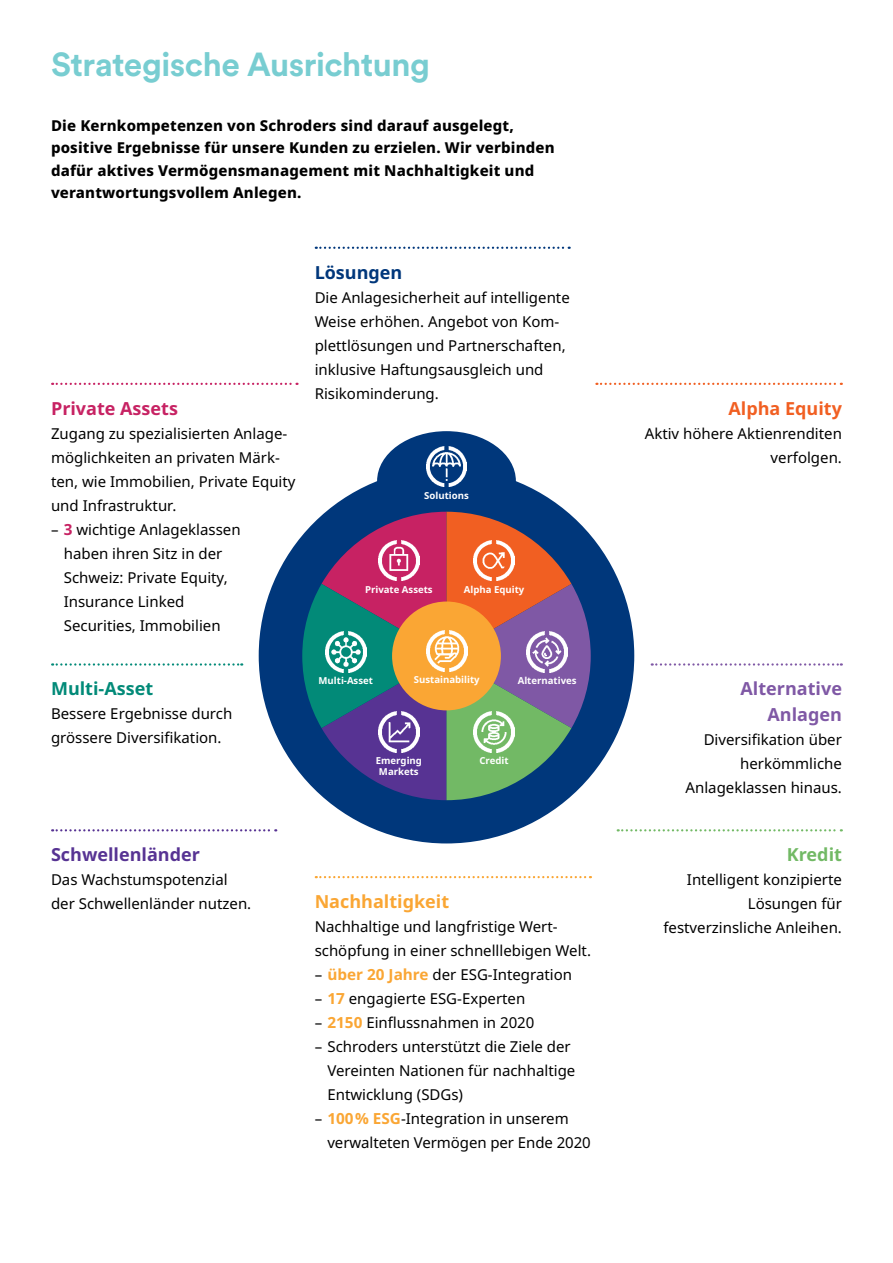
<style>
.page{position:relative;width:893px;height:1263px;background:#fff}
.page>*{position:absolute;margin:0;border:0;box-sizing:border-box;transform-origin:0 0}
.JB__Titel_cerulean{font:700 33px "Schroders Circular";letter-spacing:-.015em;color:#78cdd1}
.JB__Untertitel___Pun{font:700 18px "Noto Sans";color:#573393}
.JB__Untertitel___Pun-2{font:700 18px "Noto Sans";color:#faa634}
.JB__Untertitel___Pun-3{font:700 18px "Noto Sans";color:#c72263}
.JB__Untertitel___Pun-4{font:700 18px "Noto Sans";color:#f15f22}
.JB__Untertitel___Pun-5{font:700 18px "Noto Sans";color:#7f58a5}
.JB__Untertitel___Pun-6{font:700 18px "Noto Sans";color:#028a78}
.JB__Untertitel___Pun-7{font:700 18px "Noto Sans";color:#00377b}
.JB__Untertitel{font:700 18px "Noto Sans";color:#7f58a5}
.JB__Untertitel___Pun-8{font:700 18px "Noto Sans";color:#72b965}
.JB__Lauftext{font:15px/24px "Noto Sans";color:#000}
.JB__Lauftext_extrabo{font:800 15px/22.5px "Noto Sans";letter-spacing:.01em;color:#000}
.JB__Lauftext_Einzug{font:15px "Noto Sans";color:#000}
.t1{font:700 9.6px/10.5px "Noto Sans";color:#fff;text-align:center}
.s1{font-weight:700;font-size:15.3px;color:#c72263}
.s2{font-weight:700;font-size:15.3px;color:#faa634}
</style>
<div class="page">
<svg style="left:52px;top:383px;width:246px;height:2px"></svg>
<svg style="left:316px;top:876px;width:275px;height:2px"></svg>
<svg style="left:596px;top:383px;width:246px;height:2px"></svg>
<svg style="left:652px;top:663px;width:190px;height:3px"></svg>
<svg style="left:618px;top:829px;width:224px;height:2px"></svg>
<svg style="left:52px;top:829px;width:224px;height:2px"></svg>
<svg style="left:52px;top:663px;width:190px;height:3px"></svg>
<div style="left:377px;top:431px;width:139px;height:100px;background:#00377b;border-radius:50%"></div>
<div style="left:259px;top:468px;width:375px;height:375px;background:#00377b;border-radius:50%"></div>
<svg style="left:302px;top:512px;width:289px;height:288px"></svg>
<div style="left:392px;top:601px;width:109px;height:109px;background:#faa634;border-radius:50%"></div>
<img style="left:378px;top:540px;width:41px;height:41px">
<img style="left:474px;top:540px;width:40px;height:41px">
<img style="left:325px;top:631px;width:41px;height:41px">
<img style="left:426px;top:631px;width:41px;height:41px">
<img style="left:527px;top:631px;width:41px;height:41px">
<img style="left:378px;top:711px;width:41px;height:41px">
<img style="left:474px;top:711px;width:40px;height:41px">
<img style="left:426px;top:446px;width:41px;height:41px">
<svg style="left:316px;top:247px;width:254px;height:2px"></svg>
<p class="JB__Titel_cerulean" style="left:51px;top:41px;width:380px">Strategische Ausrichtung</p>
<p class="JB__Lauftext_extrabo" style="left:51px;top:114px;width:464px">Die Kernkompetenzen von Schroders sind darauf ausgelegt,</p>
<p class="JB__Lauftext_extrabo" style="left:51px;top:137px;width:505px">positive Ergebnisse für unsere Kunden zu erzielen. Wir verbinden dafür aktives Vermögensmanagement mit Nachhaltigkeit und verantwortungsvollem Anlegen.</p>
<p class="JB__Untertitel___Pun-3" style="left:51px;top:395px;width:128px">Private Assets</p>
<p class="JB__Lauftext" style="left:51px;top:422px;width:246px">Zugang zu spezialisierten Anlage&shy;möglichkeiten an privaten Märk&shy;ten, wie Immobilien, Private Equity und Infrastruktur.</p>
<p class="JB__Lauftext" style="left:51px;top:518px;width:191px">– <span class="s1">3</span> wichtige Anlageklassen</p>
<p class="JB__Lauftext_Einzug" style="left:64px;top:543px;width:160px">haben ihren Sitz in der</p>
<p class="JB__Lauftext_Einzug" style="left:64px;top:567px;width:165px">Schweiz: Private Equity,</p>
<p class="JB__Lauftext_Einzug" style="left:64px;top:591px;width:122px">Insurance Linked</p>
<p class="JB__Lauftext_Einzug" style="left:64px;top:615px;width:158px">Securities, Immobilien</p>
<p class="JB__Untertitel___Pun-6" style="left:51px;top:676px;width:104px">Multi-Asset</p>
<p class="JB__Lauftext" style="left:51px;top:702px;width:183px">Bessere Ergebnisse durch grössere Diversifikation.</p>
<p class="JB__Untertitel___Pun-7" style="left:315px;top:259px;width:89px">Lösungen</p>
<p class="JB__Lauftext" style="left:315px;top:286px;width:257px">Die Anlagesicherheit auf intelligente<br>Weise erhöhen. Angebot von Kom&shy;plettlösungen und Partnerschaften, inklusive Haftungsausgleich und<br>Risikominderung.</p>
<p class="t1" style="left:424px;top:491px;width:46px">Solutions</p>
<p class="t1" style="left:365px;top:585px;width:69px">Private Assets</p>
<p class="t1" style="left:464px;top:585px;width:62px">Alpha Equity</p>
<p class="t1" style="left:319px;top:676px;width:56px">Multi-Asset</p>
<p class="t1" style="left:414px;top:676px;width:67px">Sustainability</p>
<p class="t1" style="left:518px;top:676px;width:60px">Alternatives</p>
<p class="t1" style="left:376px;top:756px;width:48px">Emerging<br>Markets</p>
<p class="t1" style="left:480px;top:756px;width:31px">Credit</p>
<p class="JB__Untertitel___Pun" style="left:51px;top:842px;width:150px">Schwellenländer</p>
<p class="JB__Lauftext" style="left:51px;top:868px;width:178px">Das Wachstumspotenzial</p>
<p class="JB__Lauftext" style="left:51px;top:892px;width:202px">der Schwellenländer nutzen.</p>
<p class="JB__Untertitel___Pun-2" style="left:315px;top:889px;width:136px">Nachhaltigkeit</p>
<p class="JB__Lauftext" style="left:315px;top:915px;width:278px">Nachhaltige und langfristige Wert&shy;schöpfung in einer schnelllebigen Welt.</p>
<p class="JB__Lauftext" style="left:315px;top:963px;width:259px">– <span class="s2">über 20 Jahre</span> der ESG-Integration</p>
<p class="JB__Lauftext" style="left:315px;top:987px;width:212px">– <span class="s2">17</span> engagierte ESG-Experten</p>
<p class="JB__Lauftext" style="left:315px;top:1011px;width:221px">– <span class="s2">2150</span> Einflussnahmen in 2020</p>
<p class="JB__Lauftext" style="left:327px;top:1035px;width:249px;text-indent:-13px">– Schroders unterstützt die Ziele der<br>Vereinten Nationen für nachhaltige<br>Entwicklung (SDGs)</p>
<p class="JB__Lauftext" style="left:327px;top:1107px;width:265px;text-indent:-13px">– <span class="s2">100% ESG</span>-Integration in unserem verwalteten Vermögen per Ende 2020</p>
<p class="JB__Untertitel___Pun-4" style="left:728px;top:395px;width:115px">Alpha Equity</p>
<p class="JB__Lauftext" style="left:645px;top:422px;width:199px">Aktiv höhere Aktienrenditen</p>
<p class="JB__Lauftext" style="left:771px;top:446px;width:73px">verfolgen.</p>
<p class="JB__Untertitel___Pun-5" style="left:740px;top:676px;width:103px">Alternative</p>
<p class="JB__Untertitel" style="left:767px;top:702px;width:76px">Anlagen</p>
<p class="JB__Lauftext" style="left:704px;top:728px;width:140px">Diversifikation über</p>
<p class="JB__Lauftext" style="left:740px;top:752px;width:103px">herkömmliche</p>
<p class="JB__Lauftext" style="left:685px;top:776px;width:158px">Anlageklassen hinaus.</p>
<p class="JB__Untertitel___Pun-8" style="left:787px;top:842px;width:57px">Kredit</p>
<p class="JB__Lauftext" style="left:687px;top:868px;width:157px">Intelligent konzipierte</p>
<p class="JB__Lauftext" style="left:748px;top:892px;width:96px">Lösungen für</p>
<p class="JB__Lauftext" style="left:663px;top:916px;width:180px">festverzinsliche Anleihen.</p>
</div>
